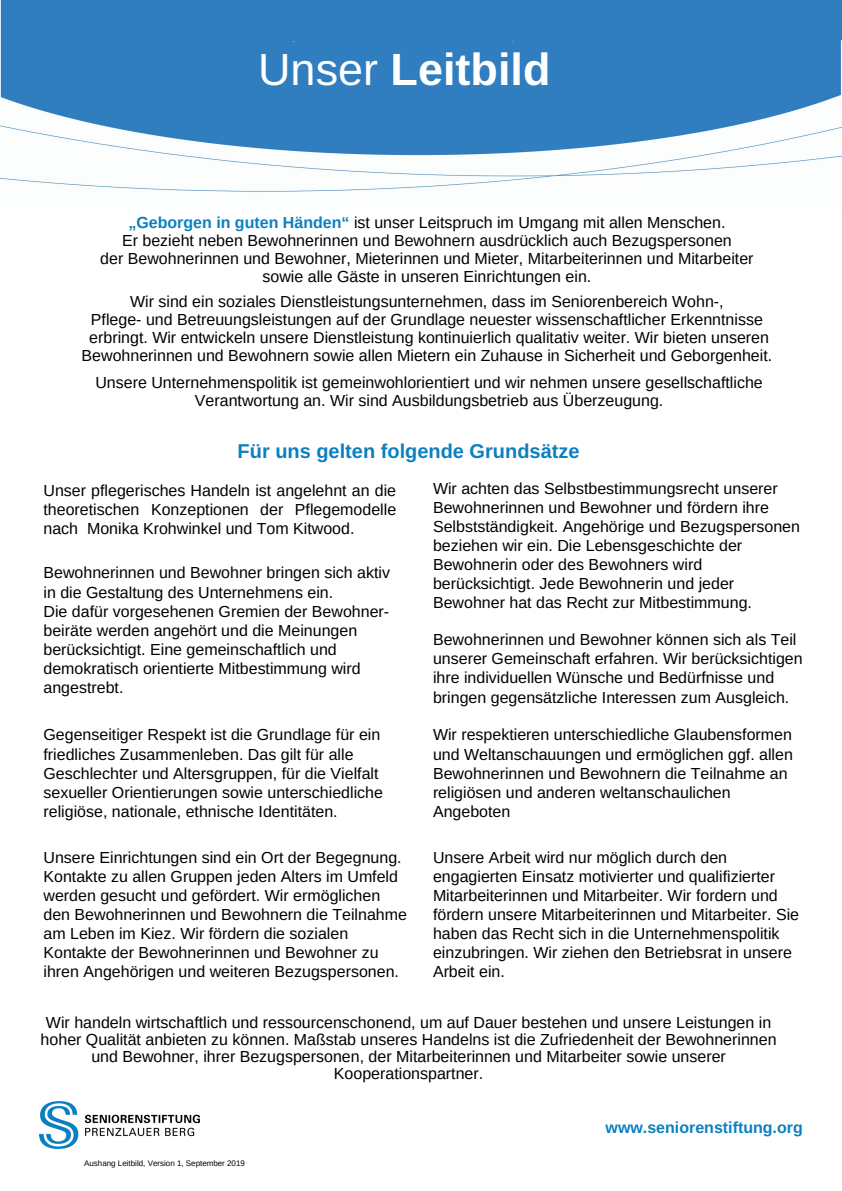
<style>
.page{position:relative;width:842px;height:1191px;background:#fff}
.page>*{position:absolute;margin:0;border:0;box-sizing:border-box;transform-origin:0 0}
.t1{font:700 45px "Arimo";color:#fff}
.t2{font:700 20px "Arimo";color:#0b7fc0}
.t3{font:16px/19.1px "Arimo";color:#000;text-align:center}
.t4{font:16px/19.1px "Arimo";color:#000}
.t5{font:700 16px "Arimo";color:#0b7fc0}
.t6{font:8px "Arimo";color:#000}
.s1{font-weight:400}
.s2{font-weight:700;color:#0b7fc0}
</style>
<div class="page">
<img style="left:40px;top:1101px;width:159px;height:46px">
<img style="left:0;top:0;width:841px;height:192px">
<h1 class="t1" style="left:258px;top:44px;width:294px"><span class="s1">Unser</span> Leitbild</h1>
<p class="t3" style="left:100px;top:213px;width:655px;line-height:18px"><span class="s2">„Geborgen in guten Händen“</span> ist unser Leitspruch im Umgang mit allen Menschen.<br>Er bezieht neben Bewohnerinnen und Bewohnern ausdrücklich auch Bezugspersonen<br>der Bewohnerinnen und Bewohner, Mieterinnen und Mieter, Mitarbeiterinnen und Mitarbeiter sowie alle Gäste in unseren Einrichtungen ein.</p>
<p class="t3" style="left:82px;top:293px;width:692px;line-height:18px">Wir sind ein soziales Dienstleistungsunternehmen, dass im Seniorenbereich Wohn-,<br>Pflege- und Betreuungsleistungen auf der Grundlage neuester wissenschaftlicher Erkenntnisse erbringt. Wir entwickeln unsere Dienstleistung kontinuierlich qualitativ weiter. Wir bieten unseren Bewohnerinnen und Bewohnern sowie allen Mietern ein Zuhause in Sicherheit und Geborgenheit.</p>
<p class="t3" style="left:95px;top:373px;width:669px;line-height:18px">Unsere Unternehmenspolitik ist gemeinwohlorientiert und wir nehmen unsere gesellschaftliche<br>Verantwortung an. Wir sind Ausbildungsbetrieb aus Überzeugung.</p>
<p class="t2" style="left:238px;top:440px;width:343px">Für uns gelten folgende Grundsätze</p>
<p class="t3" style="left:44px;top:480px;width:354px;text-align:justify">Unser pflegerisches Handeln ist angelehnt an die theoretischen Konzeptionen der Pflegemodelle nach Monika Krohwinkel und Tom Kitwood.</p>
<p class="t4" style="left:433px;top:478px;width:369px">Wir achten das Selbstbestimmungsrecht unserer Bewohnerinnen und Bewohner und fördern ihre Selbstständigkeit. Angehörige und Bezugspersonen beziehen wir ein. Die Lebensgeschichte der Bewohnerin oder des Bewohners wird berücksichtigt. Jede Bewohnerin und jeder Bewohner hat das Recht zur Mitbestimmung.</p>
<p class="t3" style="left:44px;top:563px;width:348px;text-align:left">Bewohnerinnen und Bewohner bringen sich aktiv in die Gestaltung des Unternehmens ein.</p>
<p class="t4" style="left:44px;top:601px;width:347px">Die dafür vorgesehenen Gremien der Bewohner&shy;beiräte werden angehört und die Meinungen berücksichtigt. Eine gemeinschaftlich und demokratisch orientierte Mitbestimmung wird angestrebt.</p>
<p class="t4" style="left:433px;top:630px;width:371px">Bewohnerinnen und Bewohner können sich als Teil unserer Gemeinschaft erfahren. Wir berücksichtigen ihre individuellen Wünsche und Bedürfnisse und bringen gegensätzliche Interessen zum Ausgleich.</p>
<p class="t4" style="left:433px;top:725px;width:361px">Wir respektieren unterschiedliche Glaubensformen und Weltanschauungen und ermöglichen ggf. allen Bewohnerinnen und Bewohnern die Teilnahme an religiösen und anderen weltanschaulichen Angeboten</p>
<p class="t3" style="left:433px;top:847px;width:368px;text-align:left">Unsere Arbeit wird nur möglich durch den engagierten Einsatz motivierter und qualifizierter Mitarbeiterinnen und Mitarbeiter. Wir fordern und fördern unsere Mitarbeiterinnen und Mitarbeiter. Sie haben das Recht sich in die Unternehmenspolitik einzubringen. Wir ziehen den Betriebsrat in unsere Arbeit ein.</p>
<p class="t3" style="left:41px;top:1013px;width:737px;line-height:17px">Wir handeln wirtschaftlich und ressourcenschonend, um auf Dauer bestehen und unsere Leistungen in hoher Qualität anbieten zu können. Maßstab unseres Handelns ist die Zufriedenheit der Bewohnerinnen und Bewohner, ihrer Bezugspersonen, der Mitarbeiterinnen und Mitarbeiter sowie unserer Kooperationspartner.</p>
<p class="t4" style="left:44px;top:725px;width:341px">Gegenseitiger Respekt ist die Grundlage für ein friedliches Zusammenleben. Das gilt für alle Geschlechter und Altersgruppen, für die Vielfalt sexueller Orientierungen sowie unterschiedliche religiöse, nationale, ethnische Identitäten.</p>
<p class="t4" style="left:44px;top:847px;width:365px">Unsere Einrichtungen sind ein Ort der Begegnung.<br>Kontakte zu allen Gruppen jeden Alters im Umfeld werden gesucht und gefördert. Wir ermöglichen den Bewohnerinnen und Bewohnern die Teilnahme am Leben im Kiez. Wir fördern die sozialen Kontakte der Bewohnerinnen und Bewohner zu ihren Angehörigen und weiteren Bezugspersonen.</p>
<p class="t6" style="left:84px;top:1158px;width:162px">Aushang Leitbild, Version 1, September 2019</p>
<p class="t5" style="left:606px;top:1118px;width:199px">www.seniorenstiftung.org</p>
</div>
